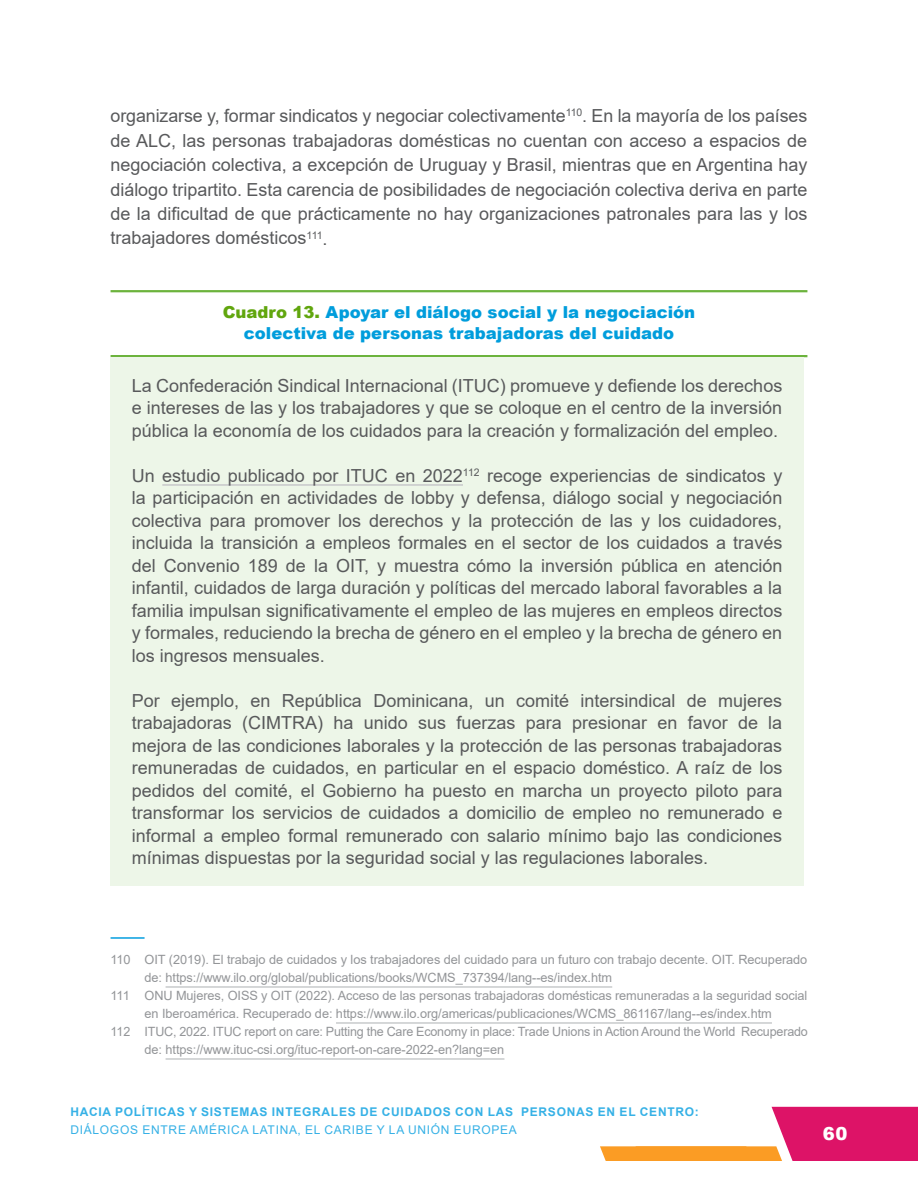
<style>
.page{position:relative;width:918px;height:1188px;background:#fff}
.page>*{position:absolute;margin:0;border:0;box-sizing:border-box;transform-origin:0 0}
.t1{font:18px/22.5px "Arial";color:#58595b;text-align:justify}
.t2{font:900 18px "Arial";color:#fff}
.t3{font:900 16.5px/21px "Arial";color:#009ddc;text-align:center}
.t4{font:12.75px "Arial";letter-spacing:-.005em;color:#939598}
.t5{font:700 12px "Arial";letter-spacing:.06em;color:#36b1e6}
.t6{font:12px "Arial";letter-spacing:.06em;color:#36b1e6}
.s1{color:#61a60e}
</style>
<div class="page">
<svg style="left:600px;top:1107px;width:318px;height:54px"></svg>
<hr style="left:111px;top:290px;width:696px;height:2px;background:#6cb33d">
<hr style="left:111px;top:355px;width:696px;height:2px;background:#6cb33d">
<div style="left:111px;top:358px;width:693px;height:528px;background:#edf6e8"></div>
<hr style="left:162px;top:484px;width:301px;height:2px;background:#c7c8ca">
<hr style="left:111px;top:937px;width:34px;height:2px;background:#049edf">
<hr style="left:166px;top:986px;width:446px;height:2px;background:#b1b4b6">
<hr style="left:336px;top:1022px;width:436px;height:2px;background:#b1b4b6">
<hr style="left:166px;top:1058px;width:338px;height:2px;background:#b1b4b6">
<p class="t1" style="left:111px;top:104px;width:698px;line-height:24.5px">organizarse y, formar sindicatos y negociar colectivamente<sup>110</sup>. En la mayoría de los países de ALC, las personas trabajadoras domésticas no cuentan con acceso a espacios de negociación colectiva, a excepción de Uruguay y Brasil, mientras que en Argentina hay diálogo tripartito. Esta carencia de posibilidades de negociación colectiva deriva en parte de la dificultad de que prácticamente no hay organizaciones patronales para las y los trabajadores domésticos<sup>111</sup>.</p>
<p class="t3" style="left:223px;top:301px;width:474px"><span class="s1">Cuadro 13.</span> Apoyar el diálogo social y la negociación colectiva de personas trabajadoras del cuidado</p>
<p class="t1" style="left:132px;top:374px;width:652px">La Confederación Sindical Internacional (ITUC) promueve y defiende los derechos e intereses de las y los trabajadores y que se coloque en el centro de la inversión pública la economía de los cuidados para la creación y formalización del empleo.</p>
<p class="t1" style="left:132px;top:464px;width:652px">Un estudio publicado por ITUC en 2022<sup>112</sup> recoge experiencias de sindicatos y la participación en actividades de lobby y defensa, diálogo social y negociación colectiva para promover los derechos y la protección de las y los cuidadores, incluida la transición a empleos formales en el sector de los cuidados a través del Convenio 189 de la OIT, y muestra cómo la inversión pública en atención infantil, cuidados de larga duración y políticas del mercado laboral favorables a la familia impulsan significativamente el empleo de las mujeres en empleos directos y formales, reduciendo la brecha de género en el empleo y la brecha de género en los ingresos mensuales.</p>
<p class="t1" style="left:132px;top:689px;width:652px">Por ejemplo, en República Dominicana, un comité intersindical de mujeres trabajadoras (CIMTRA) ha unido sus fuerzas para presionar en favor de la mejora de las condiciones laborales y la protección de las personas trabajadoras remuneradas de cuidados, en particular en el espacio doméstico. A raíz de los pedidos del comité, el Gobierno ha puesto en marcha un proyecto piloto para transformar los servicios de cuidados a domicilio de empleo no remunerado e informal a empleo formal remunerado con salario mínimo bajo las condiciones mínimas dispuestas por la seguridad social y las regulaciones laborales.</p>
<p class="t4" style="left:111px;top:951px;width:698px">110 OIT (2019). El trabajo de cuidados y los trabajadores del cuidado para un futuro con trabajo decente. OIT. Recuperado</p>
<p class="t4" style="left:145px;top:969px;width:469px">de: https://www.ilo.org/global/publications/books/WCMS_737394/lang--es/index.htm</p>
<p class="t4" style="left:111px;top:987px;width:698px">111 ONU Mujeres, OISS y OIT (2022). Acceso de las personas trabajadoras domésticas remuneradas a la seguridad social</p>
<p class="t4" style="left:145px;top:1005px;width:629px">en Iberoamérica. Recuperado de: https://www.ilo.org/americas/publicaciones/WCMS_861167/lang--es/index.htm</p>
<p class="t4" style="left:111px;top:1023px;width:699px">112 ITUC, 2022. ITUC report on care: Putting the Care Economy in place: Trade Unions in Action Around the World Recuperado</p>
<p class="t4" style="left:145px;top:1041px;width:361px">de: https://www.ituc-csi.org/ituc-report-on-care-2022-en?lang=en</p>
<p class="t5" style="left:70px;top:1103px;width:630px">HACIA POLÍTICAS Y SISTEMAS INTEGRALES DE CUIDADOS CON LAS PERSONAS EN EL CENTRO:</p>
<p class="t6" style="left:70px;top:1121px;width:448px">DIÁLOGOS ENTRE AMÉRICA LATINA, EL CARIBE Y LA UNIÓN EUROPEA</p>
<p class="t2" style="left:823px;top:1121px;width:26px">60</p>
</div>
